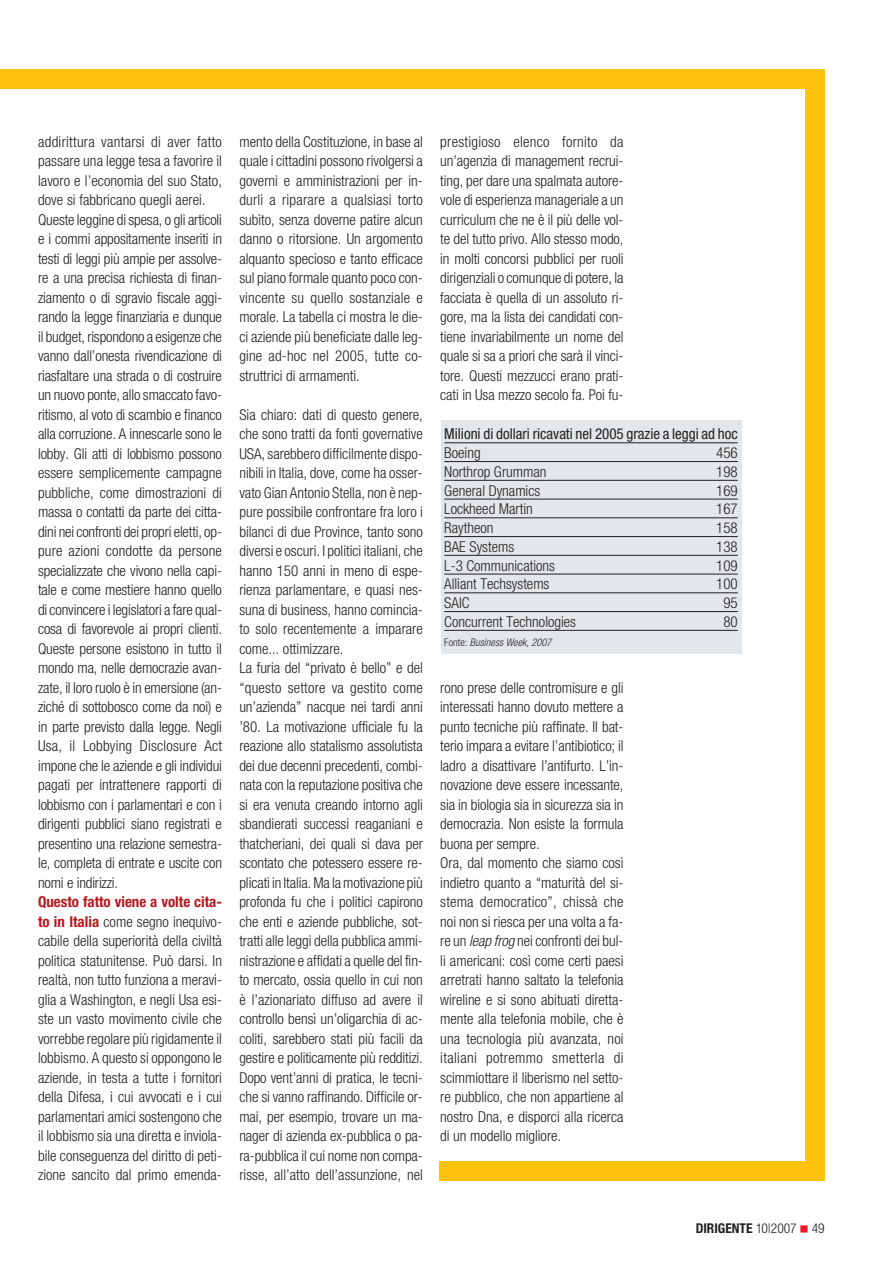
<style>
.page{position:relative;width:893px;height:1263px;background:#fff}
.page>*{position:absolute;margin:0;border:0;box-sizing:border-box;transform-origin:0 0}
.t1{font:300 condensed 15px/19.5px "Helvetica Neue";letter-spacing:-.005em;color:#231f20}
.t2{font:condensed 15px "Helvetica Neue";color:#231f20}
.t3{font:700 condensed 13.5px "Helvetica Neue";color:#231f20}
.t4{font:italic 300 condensed 10.5px "Helvetica Neue";color:#231f20}
.s1{font-weight:700;color:#b4181e}
.s2{font-style:normal}
.s3{font-style:italic}
.s4{font-weight:300}
.s5{font-family:"Universal Newswith Comm Pi";font-weight:400;font-stretch:normal;font-size:9px;color:#ed1c24}
</style>
<div class="page">
<div style="left:439px;top:1161px;width:386px;height:20px;background:#ffc20d"></div>
<div style="left:805px;top:70px;width:19px;height:1110px;background:#ffc20d"></div>
<div style="left:441px;top:420px;width:300px;height:234px;background:#e3e7e9"></div>
<hr style="left:444px;top:442px;width:294px;height:1px;background:#231f20">
<hr style="left:444px;top:461px;width:294px;height:1px;background:#231f20">
<hr style="left:444px;top:480px;width:294px;height:1px;background:#231f20">
<hr style="left:444px;top:499px;width:294px;height:1px;background:#231f20">
<hr style="left:444px;top:517px;width:294px;height:1px;background:#231f20">
<hr style="left:444px;top:536px;width:294px;height:1px;background:#231f20">
<hr style="left:444px;top:555px;width:294px;height:1px;background:#231f20">
<hr style="left:444px;top:574px;width:294px;height:1px;background:#231f20">
<hr style="left:444px;top:592px;width:294px;height:1px;background:#231f20">
<hr style="left:444px;top:611px;width:294px;height:1px;background:#231f20">
<hr style="left:444px;top:630px;width:294px;height:1px;background:#231f20">
<div style="left:0;top:69px;width:825px;height:19px;background:#ffc20d"></div>
<p class="t1" style="left:38px;top:133px;width:185px">addirittura vantarsi di aver fatto passare una legge tesa a favorire il lavoro e l’economia del suo Stato, dove si fabbricano quegli aerei.<br>Queste leggine di spesa, o gli articoli e i commi appositamente inseriti in testi di leggi più ampie per assolve&shy;re a una precisa richiesta di finan&shy;ziamento o di sgravio fiscale aggi&shy;rando la legge finanziaria e dunque il budget, rispondono a esigenze che vanno dall’onesta rivendicazione di riasfaltare una strada o di costruire un nuovo ponte, allo smaccato favo&shy;ritismo, al voto di scambio e financo alla corruzione. A innescarle sono le lobby. Gli atti di lobbismo possono essere semplicemente campagne pubbliche, come dimostrazioni di massa o contatti da parte dei citta&shy;dini nei confronti dei propri eletti, op&shy;pure azioni condotte da persone specializzate che vivono nella capi&shy;tale e come mestiere hanno quello di convincere i legislatori a fare qual&shy;cosa di favorevole ai propri clienti.<br>Queste persone esistono in tutto il mondo ma, nelle democrazie avan&shy;zate, il loro ruolo è in emersione (an&shy;ziché di sottobosco come da noi) e in parte previsto dalla legge. Negli Usa, il Lobbying Disclosure Act impone che le aziende e gli individui pagati per intrattenere rapporti di lobbismo con i parlamentari e con i dirigenti pubblici siano registrati e presentino una relazione semestra&shy;le, completa di entrate e uscite con nomi e indirizzi.</p>
<p class="t1" style="left:38px;top:893px;width:185px;text-align:justify"><span class="s1">Questo fatto viene a volte cita&shy;to in Italia</span> come segno inequivo&shy;cabile della superiorità della civiltà politica statunitense. Può darsi. In realtà, non tutto funziona a meravi&shy;glia a Washington, e negli Usa esi&shy;ste un vasto movimento civile che vorrebbe regolare più rigidamente il lobbismo. A questo si oppongono le aziende, in testa a tutte i fornitori della Difesa, i cui avvocati e i cui parlamentari amici sostengono che il lobbismo sia una diretta e inviola&shy;bile conseguenza del diritto di peti&shy;zione sancito dal primo emenda-</p>
<p class="t1" style="left:239px;top:133px;width:185px;text-align:justify">mento della Costituzione, in base al quale i cittadini possono rivolgersi a governi e amministrazioni per in&shy;durli a riparare a qualsiasi torto subìto, senza doverne patire alcun danno o ritorsione. Un argomento alquanto specioso e tanto efficace sul piano formale quanto poco con&shy;vincente su quello sostanziale e morale. La tabella ci mostra le die&shy;ci aziende più beneficiate dalle leg&shy;gine ad-hoc nel 2005, tutte co&shy;struttrici di armamenti.</p>
<p class="t1" style="left:239px;top:406px;width:185px">Sia chiaro: dati di questo genere, che sono tratti da fonti governative USA, sarebbero difficilmente dispo&shy;nibili in Italia, dove, come ha osser&shy;vato Gian Antonio Stella, non è nep&shy;pure possibile confrontare fra loro i bilanci di due Province, tanto sono diversi e oscuri. I politici italiani, che hanno 150 anni in meno di espe&shy;rienza parlamentare, e quasi nes&shy;suna di business, hanno comincia&shy;to solo recentemente a imparare come... ottimizzare.<br>La furia del “privato è bello” e del “questo settore va gestito come un’azienda” nacque nei tardi anni ’80. La motivazione ufficiale fu la reazione allo statalismo assolutista dei due decenni precedenti, combi&shy;nata con la reputazione positiva che si era venuta creando intorno agli sbandierati successi reaganiani e thatcheriani, dei quali si dava per scontato che potessero essere re&shy;plicati in Italia. Ma la motivazione più profonda fu che i politici capirono che enti e aziende pubbliche, sot&shy;tratti alle leggi della pubblica ammi&shy;nistrazione e affidati a quelle del fin&shy;to mercato, ossia quello in cui non è l’azionariato diffuso ad avere il controllo bensì un’oligarchia di ac&shy;coliti, sarebbero stati più facili da gestire e politicamente più redditizi.<br>Dopo vent’anni di pratica, le tecni&shy;che si vanno raffinando. Difficile or&shy;mai, per esempio, trovare un ma&shy;nager di azienda ex-pubblica o pa&shy;ra-pubblica il cui nome non compa&shy;risse, all’atto dell’assunzione, nel</p>
<p class="t1" style="left:440px;top:133px;width:185px;text-align:justify">prestigioso elenco fornito da un’agenzia di management recrui&shy;ting, per dare una spalmata autore&shy;vole di esperienza manageriale a un curriculum che ne è il più delle vol&shy;te del tutto privo. Allo stesso modo, in molti concorsi pubblici per ruoli dirigenziali o comunque di potere, la facciata è quella di un assoluto ri&shy;gore, ma la lista dei candidati con&shy;tiene invariabilmente un nome del quale si sa a priori che sarà il vinci&shy;tore. Questi mezzucci erano prati&shy;cati in Usa mezzo secolo fa. Poi fu-</p>
<p class="t2" style="left:444px;top:428px;width:295px">Milioni di dollari ricavati nel 2005 grazie a leggi ad hoc</p>
<p class="t1" style="left:444px;top:444px;width:38px">Boeing</p>
<p class="t1" style="left:716px;top:444px;width:23px">456</p>
<p class="t1" style="left:444px;top:463px;width:104px">Northrop Grumman</p>
<p class="t1" style="left:716px;top:463px;width:23px">198</p>
<p class="t1" style="left:444px;top:482px;width:98px">General Dynamics</p>
<p class="t1" style="left:716px;top:482px;width:23px">169</p>
<p class="t1" style="left:444px;top:500px;width:90px">Lockheed Martin</p>
<p class="t1" style="left:716px;top:500px;width:23px">167</p>
<p class="t1" style="left:444px;top:519px;width:51px">Raytheon</p>
<p class="t1" style="left:716px;top:519px;width:23px">158</p>
<p class="t1" style="left:444px;top:538px;width:71px">BAE Systems</p>
<p class="t1" style="left:716px;top:538px;width:23px">138</p>
<p class="t1" style="left:444px;top:557px;width:112px">L-3 Communications</p>
<p class="t1" style="left:716px;top:557px;width:23px">109</p>
<p class="t1" style="left:444px;top:575px;width:107px">Alliant Techsystems</p>
<p class="t1" style="left:716px;top:575px;width:23px">100</p>
<p class="t1" style="left:444px;top:594px;width:27px">SAIC</p>
<p class="t1" style="left:723px;top:594px;width:16px">95</p>
<p class="t1" style="left:444px;top:613px;width:133px">Concurrent Technologies</p>
<p class="t1" style="left:723px;top:613px;width:16px">80</p>
<p class="t4" style="left:444px;top:639px;width:111px"><span class="s2">F o n t e :</span> Business Week,2007</p>
<p class="t1" style="left:440px;top:679px;width:185px">rono prese delle contromisure e gli interessati hanno dovuto mettere a punto tecniche più raffinate. Il bat&shy;terio impara a evitare l’antibiotico; il ladro a disattivare l’antifurto. L’in&shy;novazione deve essere incessante, sia in biologia sia in sicurezza sia in democrazia. Non esiste la formula buona per sempre.<br>Ora, dal momento che siamo così indietro quanto a “maturità del si&shy;stema democratico”, chissà che noi non si riesca per una volta a fa&shy;re un <span class="s3">leap frog</span>nei confronti dei bul&shy;li americani: così come certi paesi arretrati hanno saltato la telefonia wireline e si sono abituati diretta&shy;mente alla telefonia mobile, che è una tecnologia più avanzata, noi italiani potremmo smetterla di scimmiottare il liberismo nel setto&shy;re pubblico, che non appartiene al nostro Dna, e disporci alla ricerca di un modello migliore.</p>
<p class="t3" style="left:696px;top:1223px;width:131px">DIRIGENTE <span class="s4">10|2007</span> <span class="s5">-</span> <span class="s4">49</span></p>
</div>
